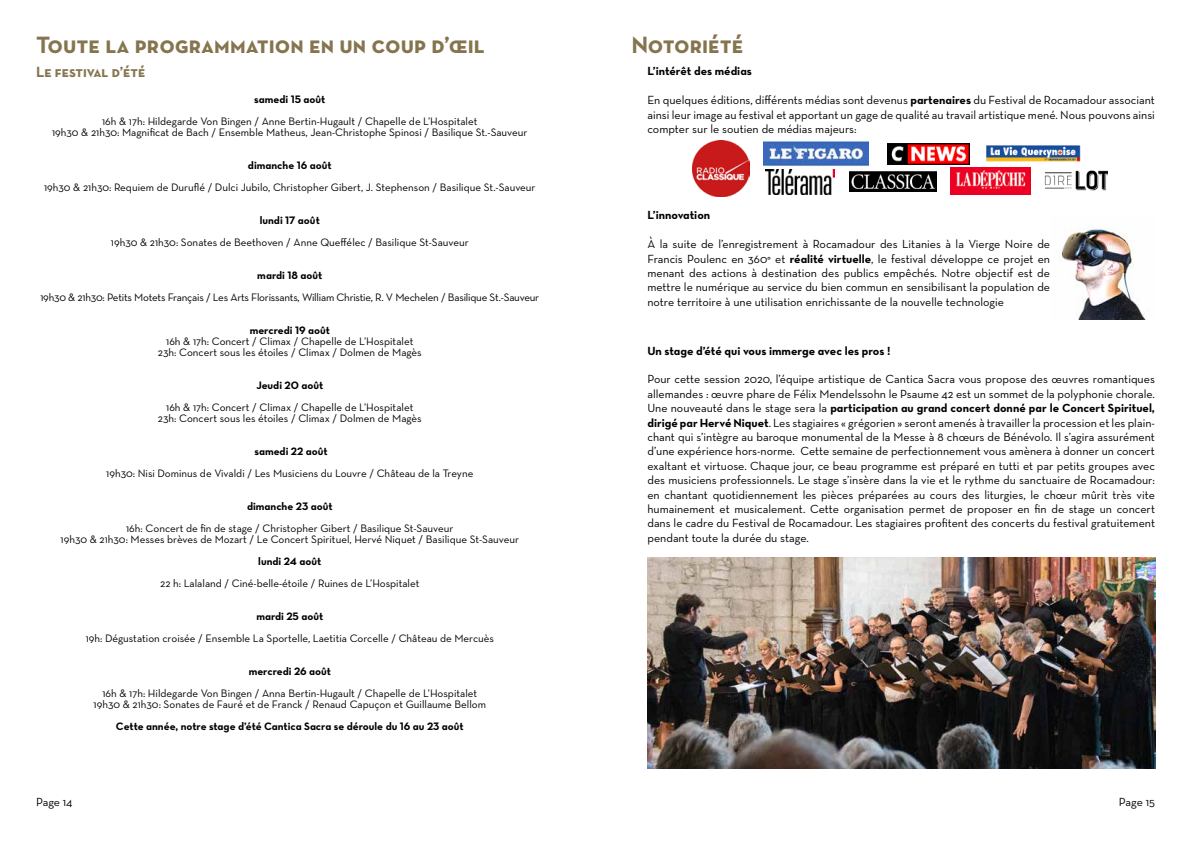
<style>
.page{position:relative;width:1191px;height:842px;background:#fff}
.page>*{position:absolute;margin:0;border:0;box-sizing:border-box;transform-origin:0 0}
.t1{font:24px "Neutra Text Bold SC";color:#85754f}
.t2{font:15px "Neutra Text Bold SC";color:#85754f}
.t3{font:12px/14.4px "Neutra Text";color:#000;text-align:justify}
.t4{font:12px "Neutra Text Bold Alt";color:#000}
.t5{font:12px "Neutra Text";letter-spacing:-.01em;color:#020203}
.t6{font:11px/11px "Neutra Text";color:#000;text-align:center}
.t7{font:11px "Neutra Text Bold Alt";color:#000}
.t8{font:11px "Neutra Text";letter-spacing:-.02em;color:#000}
.s1{font-family:"Neutra Text Bold Alt"}
.s2{font-family:"Neutra Text"}
</style>
<div class="page">
<img style="left:693px;top:140px;width:56px;height:57px">
<img style="left:951px;top:167px;width:79px;height:27px">
<img style="left:1044px;top:170px;width:63px;height:21px">
<img style="left:986px;top:145px;width:95px;height:17px">
<img style="left:765px;top:169px;width:70px;height:25px">
<img style="left:849px;top:172px;width:87px;height:20px">
<img style="left:887px;top:143px;width:83px;height:21px">
<img style="left:764px;top:140px;width:104px;height:26px">
<img style="left:1061px;top:228px;width:85px;height:91px">
<img style="left:647px;top:557px;width:508px;height:211px">
<h1 class="t1" style="left:36px;top:30px;width:450px">Toute la programmation en un coup d’œil</h1>
<h1 class="t1" style="left:631px;top:30px;width:113px">Notoriété</h1>
<p class="t2" style="left:36px;top:63px;width:111px">Le festival d’été</p>
<p class="t7" style="left:254px;top:92px;width:73px">samedi 15 août</p>
<p class="t6" style="left:52px;top:115px;width:477px">16h &amp; 17h: Hildegarde Von Bingen / Anne Bertin-Hugault / Chapelle de L’Hospitalet<br>19h30 &amp; 21h30: Magnificat de Bach / Ensemble Matheus, Jean-Christophe Spinosi / Basilique St.-Sauveur</p>
<p class="t7" style="left:248px;top:158px;width:85px">dimanche 16 août</p>
<p class="t6" style="left:44px;top:181px;width:493px">19h30 &amp; 21h30: Requiem de Duruflé / Dulci Jubilo, Christopher Gibert, J. Stephenson / Basilique St.-Sauveur</p>
<p class="t7" style="left:260px;top:213px;width:62px">lundi 17 août</p>
<p class="t6" style="left:111px;top:236px;width:359px">19h30 &amp; 21h30: Sonates de Beethoven / Anne Queffélec / Basilique St-Sauveur</p>
<p class="t7" style="left:257px;top:268px;width:66px">mardi 18 août</p>
<p class="t8" style="left:40px;top:290px;width:500px">19h30 &amp; 21h30: Petits Motets Français / Les Arts Florissants, William Christie, R. V Mechelen / Basilique St.-Sauveur</p>
<p class="t7" style="left:250px;top:323px;width:82px">mercredi 19 août</p>
<p class="t6" style="left:158px;top:335px;width:265px">16h &amp; 17h: Concert / Climax / Chapelle de L’Hospitalet<br>23h: Concert sous les étoiles / Climax / Dolmen de Magès</p>
<p class="t7" style="left:256px;top:378px;width:68px">Jeudi 20 août</p>
<p class="t6" style="left:158px;top:401px;width:265px">16h &amp; 17h: Concert / Climax / Chapelle de L’Hospitalet<br>23h: Concert sous les étoiles / Climax / Dolmen de Magès</p>
<p class="t7" style="left:254px;top:444px;width:75px">samedi 22 août</p>
<p class="t6" style="left:106px;top:467px;width:369px">19h30: Nisi Dominus de Vivaldi / Les Musiciens du Louvre / Château de la Treyne</p>
<p class="t7" style="left:247px;top:499px;width:87px">dimanche 23 août</p>
<p class="t6" style="left:61px;top:522px;width:460px">16h: Concert de fin de stage / Christopher Gibert / Basilique St-Sauveur<br>19h30 &amp; 21h30: Messes brèves de Mozart / Le Concert Spirituel, Hervé Niquet / Basilique St-Sauveur</p>
<p class="t7" style="left:258px;top:554px;width:65px">lundi 24 août</p>
<p class="t6" style="left:160px;top:577px;width:261px">22 h: Lalaland / Ciné-belle-étoile / Ruines de L’Hospitalet</p>
<p class="t7" style="left:256px;top:609px;width:68px">mardi 25 août</p>
<p class="t6" style="left:86px;top:632px;width:410px">19h: Dégustation croisée / Ensemble La Sportelle, Laetitia Corcelle / Château de Mercuès</p>
<p class="t7" style="left:249px;top:664px;width:84px">mercredi 26 août</p>
<p class="t6" style="left:94px;top:687px;width:394px">16h &amp; 17h: Hildegarde Von Bingen / Anna Bertin-Hugault / Chapelle de L’Hospitalet<br>19h30 &amp; 21h30: Sonates de Fauré et de Franck / Renaud Capuçon et Guillaume Bellom</p>
<p class="t7" style="left:116px;top:719px;width:349px">Cette année, notre stage d’été Cantica Sacra se déroule du 16 au 23 août</p>
<p class="t4" style="left:647px;top:64px;width:106px">L’intérêt des médias</p>
<p class="t3" style="left:647px;top:93px;width:509px">En quelques éditions, différents médias sont devenus <span class="s1">partenaires</span> du Festival de Rocamadour associant ainsi leur image au festival et apportant un gage de qualité au travail artistique mené. Nous pouvons ainsi compter sur le soutien de médias majeurs:</p>
<p class="t4" style="left:647px;top:208px;width:64px">L’innovation</p>
<p class="t3" style="left:647px;top:237px;width:404px">À la suite de l’enregistrement à Rocamadour des Litanies à la Vierge Noire de Francis Poulenc en 360° et <span class="s1">réalité virtuelle</span>, le festival développe ce projet en menant des actions à destination des publics empêchés. Notre objectif est de mettre le numérique au service du bien commun en sensibilisant la population de notre territoire à une utilisation enrichissante de la nouvelle technologie</p>
<p class="t4" style="left:647px;top:343px;width:245px">Un stage d’été qui vous immerge avec les pros !</p>
<p class="t3" style="left:647px;top:372px;width:509px">Pour cette session 2020, l’équipe artistique de Cantica Sacra vous propose des œuvres romantiques allemandes : œuvre phare de Félix Mendelssohn le Psaume 42 est un sommet de la polyphonie chorale.</p>
<p class="t4" style="left:647px;top:401px;width:509px"><span class="s2">Une nouveauté dans le stage sera la</span> participation au grand concert donné par le Concert Spirituel,</p>
<p class="t3" style="left:647px;top:415px;width:509px"><span class="s1">dirigé par Hervé Niquet</span>. Les stagiaires « grégorien » seront amenés à travailler la procession et les plain&shy;chant qui s’intègre au baroque monumental de la Messe à 8 chœurs de Bénévolo. Il s’agira assurément d’une expérience hors-norme. Cette semaine de perfectionnement vous amènera à donner un concert exaltant et virtuose. Chaque jour, ce beau programme est préparé en tutti et par petits groupes avec des musiciens professionnels. Le stage s’insère dans la vie et le rythme du sanctuaire de Rocamadour: en chantant quotidiennement les pièces préparées au cours des liturgies, le chœur mûrit très vite humainement et musicalement. Cette organisation permet de proposer en fin de stage un concert dans le cadre du Festival de Rocamadour. Les stagiaires profitent des concerts du festival gratuitement pendant toute la durée du stage.</p>
<p class="t5" style="left:36px;top:795px;width:38px">Page 14</p>
<p class="t5" style="left:1118px;top:795px;width:38px">Page 15</p>
</div>
